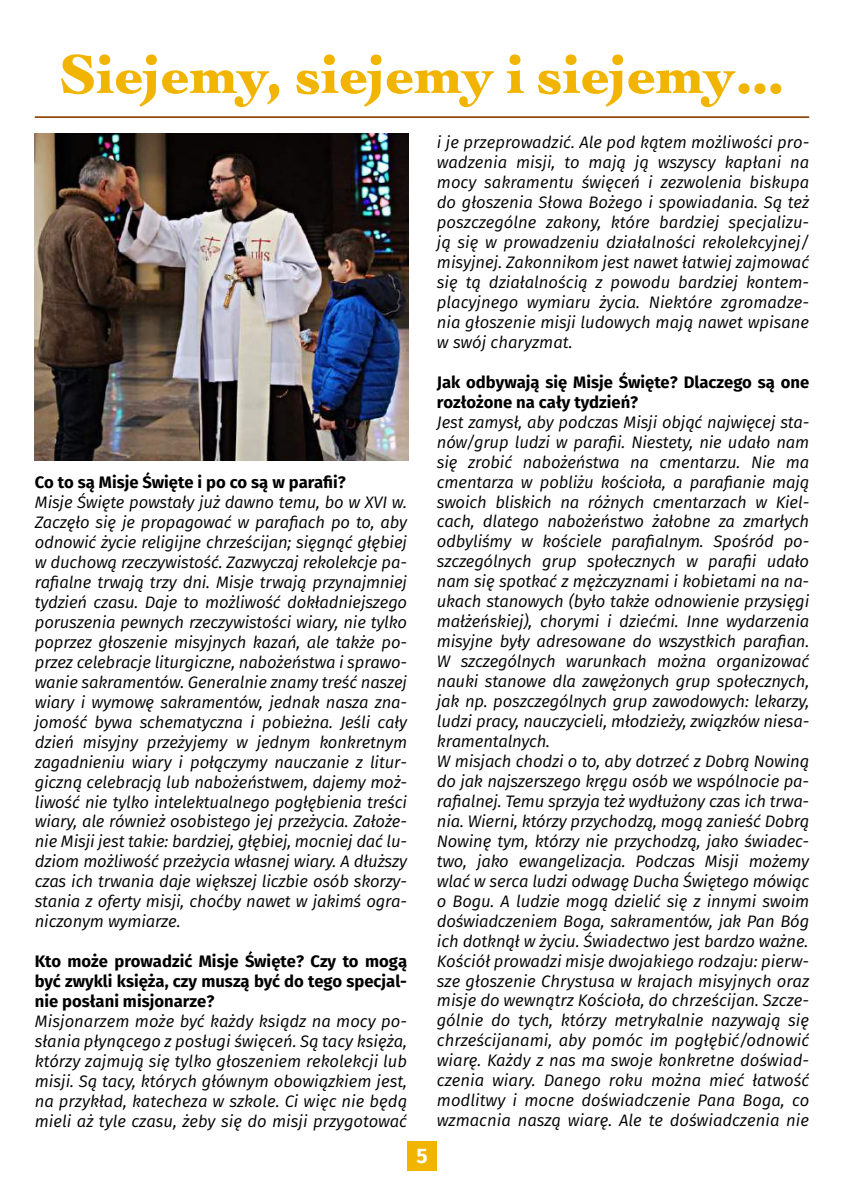
<style>
.page{position:relative;width:844px;height:1191px;background:#fff}
.page>*{position:absolute;margin:0;border:0;box-sizing:border-box;transform-origin:0 0}
.t1{font:900 56px "Cochin URWDCE";color:#f1b400;scale:.96 1}
.t2{font:700 21px "Fira Sans";color:#fff}
.t3{font:italic 16.62px/19.9px "Fira Sans";letter-spacing:-.01em;color:#000;text-align:justify}
.t4{font:700 16.62px/19.9px "Fira Sans";color:#000;text-align:justify}
</style>
<div class="page">
<hr style="left:35px;top:116px;width:774px;height:2px;background:#914a0c">
<div style="left:407px;top:1141px;width:30px;height:30px;background:#f1b400"></div>
<img style="left:35px;top:133px;width:373px;height:327px">
<h1 class="t1" style="left:60px;top:37px;width:756px">Siejemy, siejemy i siejemy…</h1>
<p class="t4" style="left:35px;top:473px;width:312px">Co to są Misje Święte i po co są w parafii?</p>
<p class="t3" style="left:35px;top:493px;width:374px">Misje Święte powstały już dawno temu, bo w XVI w.<br>Zaczęło się je propagować w parafiach po to, aby odnowić życie religijne chrześcijan; sięgnąć głębiej w duchową rzeczywistość. Zazwyczaj rekolekcje pa&shy;rafialne trwają trzy dni. Misje trwają przynajmniej tydzień czasu. Daje to możliwość dokładniejszego poruszenia pewnych rzeczywistości wiary, nie tylko poprzez głoszenie misyjnych kazań, ale także po&shy;przez celebracje liturgiczne, nabożeństwa i sprawo&shy;wanie sakramentów. Generalnie znamy treść naszej wiary i wymowę sakramentów, jednak nasza zna&shy;jomość bywa schematyczna i pobieżna. Jeśli cały dzień misyjny przeżyjemy w jednym konkretnym zagadnieniu wiary i połączymy nauczanie z litur&shy;giczną celebracją lub nabożeństwem, dajemy moż&shy;liwość nie tylko intelektualnego pogłębienia treści wiary, ale również osobistego jej przeżycia. Założe&shy;nie Misji jest takie: bardziej, głębiej, mocniej dać lu&shy;dziom możliwość przeżycia własnej wiary. A dłuższy czas ich trwania daje większej liczbie osób skorzy&shy;stania z oferty misji, choćby nawet w jakimś ogra&shy;niczonym wymiarze.</p>
<p class="t4" style="left:35px;top:952px;width:374px">Kto może prowadzić Misje Święte? Czy to mogą być zwykli księża, czy muszą być do tego specjal&shy;nie posłani misjonarze?</p>
<p class="t3" style="left:35px;top:1012px;width:374px">Misjonarzem może być każdy ksiądz na mocy po&shy;słania płynącego z posługi święceń. Są tacy księża, którzy zajmują się tylko głoszeniem rekolekcji lub misji. Są tacy, których głównym obowiązkiem jest, na przykład, katecheza w szkole. Ci więc nie będą mieli aż tyle czasu, żeby się do misji przygotować</p>
<p class="t2" style="left:416px;top:1140px;width:13px">5</p>
<p class="t3" style="left:437px;top:134px;width:374px">i je przeprowadzić. Ale pod kątem możliwości pro&shy;wadzenia misji, to mają ją wszyscy kapłani na mocy sakramentu święceń i zezwolenia biskupa do głoszenia Słowa Bożego i spowiadania. Są też poszczególne zakony, które bardziej specjalizu&shy;ją się w prowadzeniu działalności rekolekcyjnej/ misyjnej. Zakonnikom jest nawet łatwiej zajmować się tą działalnością z powodu bardziej kontem&shy;placyjnego wymiaru życia. Niektóre zgromadze&shy;nia głoszenie misji ludowych mają nawet wpisane w swój charyzmat.</p>
<p class="t4" style="left:437px;top:373px;width:374px">Jak odbywają się Misje Święte? Dlaczego są one rozłożone na cały tydzień?</p>
<p class="t3" style="left:437px;top:413px;width:374px;text-align:left">Jest zamysł, aby podczas Misji objąć najwięcej sta&shy;nów/grup ludzi w parafii. Niestety, nie udało nam się zrobić nabożeństwa na cmentarzu. Nie ma cmentarza w pobliżu kościoła, a parafianie mają swoich bliskich na różnych cmentarzach w Kiel&shy;cach, dlatego nabożeństwo żałobne za zmarłych odbyliśmy w kościele parafialnym. Spośród po&shy;szczególnych grup społecznych w parafii udało nam się spotkać z mężczyznami i kobietami na na&shy;ukach stanowych (było także odnowienie przysięgi małżeńskiej), chorymi i dziećmi. Inne wydarzenia misyjne były adresowane do wszystkich parafian.<br>W szczególnych warunkach można organizować nauki stanowe dla zawężonych grup społecznych, jak np. poszczególnych grup zawodowych: lekarzy, ludzi pracy, nauczycieli, młodzieży, związków niesa&shy;kramentalnych.<br>W misjach chodzi o to, aby dotrzeć z Dobrą Nowiną do jak najszerszego kręgu osób we wspólnocie pa&shy;rafialnej. Temu sprzyja też wydłużony czas ich trwa&shy;nia. Wierni, którzy przychodzą, mogą zanieść Dobrą Nowinę tym, którzy nie przychodzą, jako świadec&shy;two, jako ewangelizacja. Podczas Misji możemy wlać w serca ludzi odwagę Ducha Świętego mówiąc o Bogu. A ludzie mogą dzielić się z innymi swoim doświadczeniem Boga, sakramentów, jak Pan Bóg ich dotknął w życiu. Świadectwo jest bardzo ważne.<br>Kościół prowadzi misje dwojakiego rodzaju: pierw&shy;sze głoszenie Chrystusa w krajach misyjnych oraz misje do wewnątrz Kościoła, do chrześcijan. Szcze&shy;gólnie do tych, którzy metrykalnie nazywają się chrześcijanami, aby pomóc im pogłębić/odnowić wiarę. Każdy z nas ma swoje konkretne doświad&shy;czenia wiary. Danego roku można mieć łatwość modlitwy i mocne doświadczenie Pana Boga, co wzmacnia naszą wiarę. Ale te doświadczenia nie</p>
</div>
